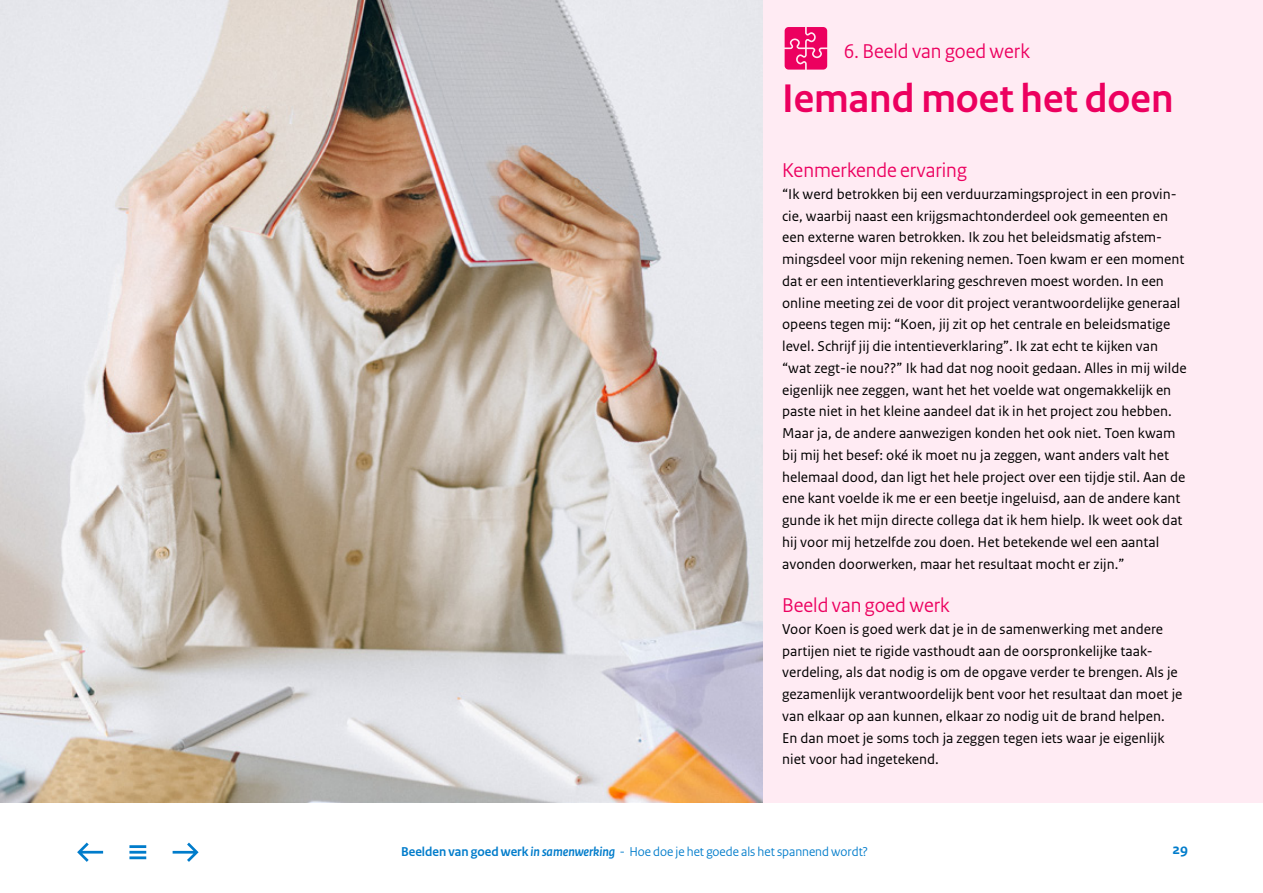
<style>
.page{position:relative;width:1263px;height:893px;background:#fff}
.page>*{position:absolute;margin:0;border:0;box-sizing:border-box;transform-origin:0 0}
.t1{font:700 42px "Rijksoverheid Sans Heading";color:#ec005f}
.t2{font:21px "Rijksoverheid Sans Heading";color:#ec005f}
.t3{font:15px/21.8px "Rijksoverheid Sans Text";color:#000}
.t4{font:700 15px "Rijksoverheid Sans Text";color:#007ccb}
.t5{font:13.5px "Rijksoverheid Sans Heading";color:#007ccb}
.s1{font-weight:700}
.s2{font-weight:700;font-style:italic}
</style>
<div class="page">
<img style="left:0;top:0;width:763px;height:803px">
<div style="left:763px;top:0;width:500px;height:803px;background:#ffebf3"></div>
<svg style="left:785px;top:27px;width:42px;height:43px;background:#ee2375"></svg>
<svg style="left:77px;top:842px;width:26px;height:20px"></svg>
<svg style="left:173px;top:842px;width:26px;height:20px"></svg>
<hr style="left:129px;top:851px;width:17px;height:3px;background:#007ccb">
<hr style="left:129px;top:845px;width:17px;height:3px;background:#007ccb">
<hr style="left:129px;top:856px;width:17px;height:3px;background:#007ccb">
<h2 class="t2" style="left:844px;top:39px;width:187px">6. Beeld van goed werk</h2>
<h1 class="t1" style="left:782px;top:74px;width:393px">Iemand moet het doen</h1>
<h2 class="t2" style="left:782px;top:158px;width:186px">Kenmerkende ervaring</h2>
<p class="t3" style="left:782px;top:183px;width:406px">“Ik werd betrokken bij een verduurzamingsproject in een provin&shy;cie, waarbij naast een krijgsmachtonderdeel ook gemeenten en een externe waren betrokken. Ik zou het beleidsmatig afstem&shy;mingsdeel voor mijn rekening nemen. Toen kwam er een moment dat er een intentieverklaring geschreven moest worden. In een online meeting zei de voor dit project verantwoordelijke generaal opeens tegen mij: “Koen, jij zit op het centrale en beleidsmatige level. Schrijf jij die intentieverklaring”. Ik zat echt te kijken van “wat zegt-ie nou??” Ik had dat nog nooit gedaan. Alles in mij wilde eigenlijk nee zeggen, want het het voelde wat ongemakkelijk en paste niet in het kleine aandeel dat ik in het project zou hebben.<br>Maar ja, de andere aanwezigen konden het ook niet. Toen kwam bij mij het besef: oké ik moet nu ja zeggen, want anders valt het helemaal dood, dan ligt het hele project over een tijdje stil. Aan de ene kant voelde ik me er een beetje ingeluisd, aan de andere kant gunde ik het mijn directe collega dat ik hem hielp. Ik weet ook dat hij voor mij hetzelfde zou doen. Het betekende wel een aantal avonden doorwerken, maar het resultaat mocht er zijn.”</p>
<h2 class="t2" style="left:782px;top:593px;width:169px">Beeld van goed werk</h2>
<p class="t3" style="left:782px;top:618px;width:402px">Voor Koen is goed werk dat je in de samenwerking met andere partijen niet te rigide vasthoudt aan de oorspronkelijke taak&shy;verdeling, als dat nodig is om de opgave verder te brengen. Als je gezamenlijk verantwoordelijk bent voor het resultaat dan moet je van elkaar op aan kunnen, elkaar zo nodig uit de brand helpen.<br>En dan moet je soms toch ja zeggen tegen iets waar je eigenlijk niet voor had ingetekend.</p>
<p class="t5" style="left:401px;top:844px;width:468px"><span class="s1">Beelden van goed werk</span> <span class="s2">in samenwerking</span> - Hoe doe je het goede als het spannend wordt?</p>
<p class="t4" style="left:1172px;top:841px;width:17px">29</p>
</div>
